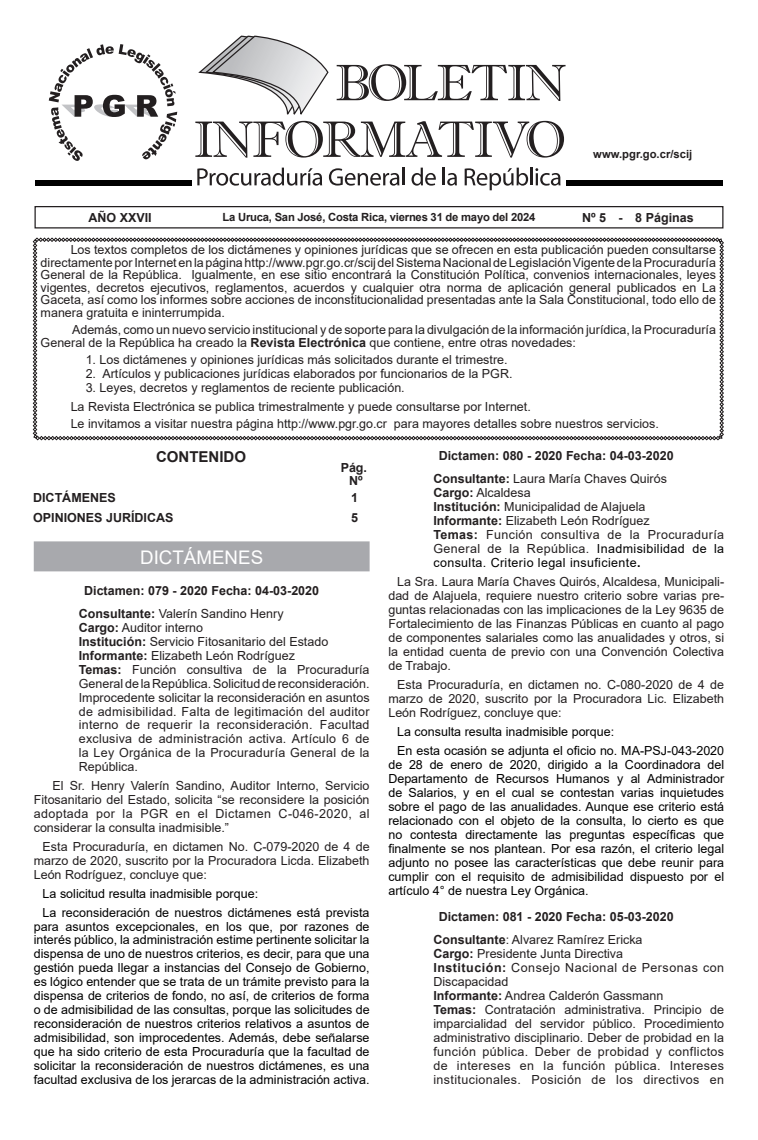
<style>
.page{position:relative;width:758px;height:1140px;background:#fff}
.page>*{position:absolute;margin:0;border:0;box-sizing:border-box;transform-origin:0 0}
._01_Titulo_Tramado{font:18.75px "Arial";color:#fff}
._06_Cuerpo_Texto_Alcance{font:700 15px "Arial";color:#231f20}
._06_Cuerpo_Texto_Alcance-2{font:12.5px/13.9px "Arial";color:#231f20;text-align:justify}
.t1{font:12.5px/13.9px "Arial";color:#000;text-align:justify}
.Normal__Web{font:12.5px/14px "Arial";color:#231f20;text-align:justify}
.Encabezado_1{font:700 12.5px "Arial";color:#231f20}
._06_Cuerpo_Texto_Alcance-3{font:12.5px/14px "Arial";letter-spacing:.04em;color:#231f20}
._06_Cuerpo_Texto_Alcance-4{font:700 12.5px "Arial";color:#231f20}
.t2{font:700 11.25px "Arial";letter-spacing:-.02em;color:#231f20}
.t3{font:700 11.25px "Arial";color:#231f20}
.s1{font-weight:700}
.s2{color:#000}
.s3{font-weight:700;color:#000}
</style>
<div class="page">
<svg style="left:195px;top:121px;width:369px;height:37px"></svg>
<svg style="left:336px;top:64px;width:229px;height:37px"></svg>
<div style="left:34px;top:206px;width:689px;height:23px;border:1px solid #231f20"></div>
<svg style="left:197px;top:168px;width:125px;height:18px"></svg>
<svg style="left:329px;top:168px;width:75px;height:18px"></svg>
<svg style="left:411px;top:168px;width:25px;height:18px"></svg>
<svg style="left:443px;top:168px;width:14px;height:18px"></svg>
<svg style="left:464px;top:168px;width:96px;height:22px"></svg>
<div style="left:35px;top:180px;width:156px;height:5px;background:#000"></div>
<div style="left:566px;top:180px;width:156px;height:5px;background:#000"></div>
<svg style="left:49px;top:44px;width:128px;height:117px"></svg>
<svg style="left:198px;top:36px;width:131px;height:78px"></svg>
<div style="left:34px;top:541px;width:335px;height:30px;background:#a8a9ad"></div>
<svg style="left:33px;top:238px;width:690px;height:202px"></svg>
<p class="t3" style="left:593px;top:146px;width:100px">www.pgr.go.cr/scij</p>
<p class="Encabezado_1" style="left:88px;top:209px;width:65px">AÑO XXVII</p>
<p class="t2" style="left:222px;top:210px;width:314px">La Uruca, San José, Costa Rica, viernes 31 de mayo del 2024</p>
<p class="Encabezado_1" style="left:582px;top:209px;width:113px">Nº 5 - 8 Páginas</p>
<p class="_06_Cuerpo_Texto_Alcance-2" style="left:41px;top:244px;width:677px;line-height:12.5px;text-indent:30px">Los textos completos de los dictámenes y opiniones jurídicas que se ofrecen en esta publicación pueden consultarse directamente por Internet en la página http://www.pgr.go.cr/scij del Sistema Nacional de Legislación Vigente de la Procuraduría General de la República. Igualmente, en ese sitio encontrará la Constitución Política, convenios internacionales, leyes vigentes, decretos ejecutivos, reglamentos, acuerdos y cualquier otra norma de aplicación general publicados en La Gaceta, así como los informes sobre acciones de inconstitucionalidad presentadas ante la Sala Constitucional, todo ello de manera gratuita e ininterrumpida.</p>
<p class="_06_Cuerpo_Texto_Alcance-2" style="left:41px;top:324px;width:676px;line-height:12.5px;text-indent:31px">Además, como un nuevo servicio institucional y de soporte para la divulgación de la información jurídica, la Procuraduría<br>General de la República ha creado la <span class="s1">Revista Electrónica</span> que contiene, entre otras novedades:</p>
<p class="_06_Cuerpo_Texto_Alcance-2" style="left:86px;top:353px;width:423px">1. Los dictámenes y opiniones jurídicas más solicitados durante el trimestre.</p>
<p class="_06_Cuerpo_Texto_Alcance-2" style="left:86px;top:367px;width:428px">2. Artículos y publicaciones jurídicas elaborados por funcionarios de la PGR.</p>
<p class="_06_Cuerpo_Texto_Alcance-2" style="left:86px;top:381px;width:320px">3. Leyes, decretos y reglamentos de reciente publicación.</p>
<p class="_06_Cuerpo_Texto_Alcance-2" style="left:71px;top:399px;width:461px">La Revista Electrónica se publica trimestralmente y puede consultarse por Internet.</p>
<p class="_06_Cuerpo_Texto_Alcance-2" style="left:71px;top:417px;width:589px">Le invitamos a visitar nuestra página http://www.pgr.go.cr para mayores detalles sobre nuestros servicios.</p>
<p class="Encabezado_1" style="left:439px;top:447px;width:236px">Dictamen: 080 - 2020 Fecha: 04-03-2020</p>
<p class="_06_Cuerpo_Texto_Alcance-2" style="left:433px;top:471px;width:235px"><span class="s1">Consultante:</span> Laura María Chaves Quirós</p>
<p class="_06_Cuerpo_Texto_Alcance-2" style="left:433px;top:485px;width:99px"><span class="s1">Cargo:</span> Alcaldesa</p>
<p class="_06_Cuerpo_Texto_Alcance-2" style="left:433px;top:499px;width:213px"><span class="s1">Institución:</span> Municipalidad de Alajuela</p>
<p class="_06_Cuerpo_Texto_Alcance-2" style="left:433px;top:513px;width:218px"><span class="s1">Informante:</span> Elizabeth León Rodríguez</p>
<p class="_06_Cuerpo_Texto_Alcance-2" style="left:433px;top:527px;width:292px"><span class="s1">Temas:</span> Función consultiva de la Procuraduría General de la República. <span class="s2">Inadmisibilidad de la consulta. Criterio legal insuficiente</span><span class="s3">.</span></p>
<p class="Normal__Web" style="left:388px;top:574px;width:337px;text-indent:9px">La Sra. Laura María Chaves Quirós, Alcaldesa, Municipali&shy;dad de Alajuela, requiere nuestro criterio sobre varias pre&shy;guntas relacionadas con las implicaciones de la Ley 9635 de Fortalecimiento de las Finanzas Públicas en cuanto al pago de componentes salariales como las anualidades y otros, si la entidad cuenta de previo con una Convención Colectiva de Trabajo.</p>
<p class="Normal__Web" style="left:388px;top:677px;width:337px;text-indent:9px">Esta Procuraduría, en dictamen no. C-080-2020 de 4 de marzo de 2020, suscrito por la Procuradora Lic. Elizabeth León Rodríguez, concluye que:</p>
<p class="t1" style="left:397px;top:724px;width:218px">La consulta resulta inadmisible porque:</p>
<p class="t1" style="left:388px;top:743px;width:337px;text-indent:9px">En esta ocasión se adjunta el oficio no. MA-PSJ-043-2020 de 28 de enero de 2020, dirigido a la Coordinadora del Departamento de Recursos Humanos y al Administrador de Salarios, y en el cual se contestan varias inquietudes sobre el pago de las anualidades. Aunque ese criterio está relacionado con el objeto de la consulta, lo cierto es que no contesta directamente las preguntas específicas que finalmente se nos plantean. Por esa razón, el criterio legal adjunto no posee las características que debe reunir para cumplir con el requisito de admisibilidad dispuesto por el artículo 4° de nuestra Ley Orgánica.</p>
<p class="Encabezado_1" style="left:439px;top:908px;width:236px">Dictamen: 081 - 2020 Fecha: 05-03-2020</p>
<p class="_06_Cuerpo_Texto_Alcance-2" style="left:433px;top:932px;width:211px"><span class="s1">Consultante</span>: Alvarez Ramírez Ericka</p>
<p class="_06_Cuerpo_Texto_Alcance-2" style="left:433px;top:946px;width:191px"><span class="s1">Cargo:</span> Presidente Junta Directiva</p>
<p class="_06_Cuerpo_Texto_Alcance-3" style="left:433px;top:960px;width:292px"><span class="s1">Institución:</span> Consejo Nacional de Personas con<br>Discapacidad</p>
<p class="_06_Cuerpo_Texto_Alcance-2" style="left:433px;top:988px;width:231px"><span class="s1">Informante:</span> Andrea Calderón Gassmann</p>
<p class="_06_Cuerpo_Texto_Alcance-2" style="left:433px;top:1002px;width:292px"><span class="s1">Temas:</span> Contratación administrativa. Principio de imparcialidad del servidor público. Procedimiento administrativo disciplinario. Deber de probidad en la función pública. Deber de probidad y conflictos de intereses en la función pública. Intereses institucionales. Posición de los directivos en</p>
<p class="_06_Cuerpo_Texto_Alcance" style="left:156px;top:446px;width:91px">CONTENIDO</p>
<p class="_06_Cuerpo_Texto_Alcance-4" style="left:340px;top:458px;width:28px">Pág.</p>
<p class="_06_Cuerpo_Texto_Alcance-4" style="left:349px;top:472px;width:15px">Nº</p>
<p class="_06_Cuerpo_Texto_Alcance-4" style="left:33px;top:488px;width:84px">DICTÁMENES</p>
<p class="_06_Cuerpo_Texto_Alcance-4" style="left:351px;top:488px;width:8px">1</p>
<p class="_06_Cuerpo_Texto_Alcance-4" style="left:33px;top:508px;width:142px">OPINIONES JURÍDICAS</p>
<p class="_06_Cuerpo_Texto_Alcance-4" style="left:351px;top:508px;width:8px">5</p>
<p class="_01_Titulo_Tramado" style="left:140px;top:544px;width:124px">DICTÁMENES</p>
<p class="Encabezado_1" style="left:84px;top:582px;width:236px">Dictamen: 079 - 2020 Fecha: 04-03-2020</p>
<p class="_06_Cuerpo_Texto_Alcance-2" style="left:79px;top:607px;width:206px"><span class="s1">Consultante:</span> Valerín Sandino Henry</p>
<p class="_06_Cuerpo_Texto_Alcance-2" style="left:79px;top:621px;width:126px"><span class="s1">Cargo:</span> Auditor interno</p>
<p class="_06_Cuerpo_Texto_Alcance-2" style="left:79px;top:634px;width:251px"><span class="s1">Institución:</span> Servicio Fitosanitario del Estado</p>
<p class="_06_Cuerpo_Texto_Alcance-2" style="left:79px;top:648px;width:218px"><span class="s1">Informante:</span> Elizabeth León Rodríguez</p>
<p class="_06_Cuerpo_Texto_Alcance-2" style="left:79px;top:662px;width:292px"><span class="s1">Temas:</span> Función consultiva de la Procuraduría General de la República. Solicitud de reconsideración.<br>Improcedente solicitar la reconsideración en asuntos de admisibilidad. Falta de legitimación del auditor interno de requerir la reconsideración. Facultad exclusiva de administración activa. Artículo 6 de la Ley Orgánica de la Procuraduría General de la República.</p>
<p class="_06_Cuerpo_Texto_Alcance-2" style="left:34px;top:779px;width:337px;text-indent:19px">El Sr. Henry Valerín Sandino, Auditor Interno, Servicio Fitosanitario del Estado, solicita “se reconsidere la posición adoptada por la PGR en el Dictamen C-046-2020, al considerar la consulta inadmisible.”</p>
<p class="_06_Cuerpo_Texto_Alcance-2" style="left:34px;top:839px;width:337px;text-indent:9px">Esta Procuraduría, en dictamen No. C-079-2020 de 4 de marzo de 2020, suscrito por la Procuradora Licda. Elizabeth León Rodríguez, concluye que:</p>
<p class="t1" style="left:43px;top:886px;width:217px">La solicitud resulta inadmisible porque:</p>
<p class="t1" style="left:34px;top:905px;width:337px;text-indent:9px">La reconsideración de nuestros dictámenes está prevista para asuntos excepcionales, en los que, por razones de interés público, la administración estime pertinente solicitar la dispensa de uno de nuestros criterios, es decir, para que una gestión pueda llegar a instancias del Consejo de Gobierno, es lógico entender que se trata de un trámite previsto para la dispensa de criterios de fondo, no así, de criterios de forma o de admisibilidad de las consultas, porque las solicitudes de reconsideración de nuestros criterios relativos a asuntos de admisibilidad, son improcedentes. Además, debe señalarse que ha sido criterio de esta Procuraduría que la facultad de solicitar la reconsideración de nuestros dictámenes, es una facultad exclusiva de los jerarcas de la administración activa.</p>
</div>
